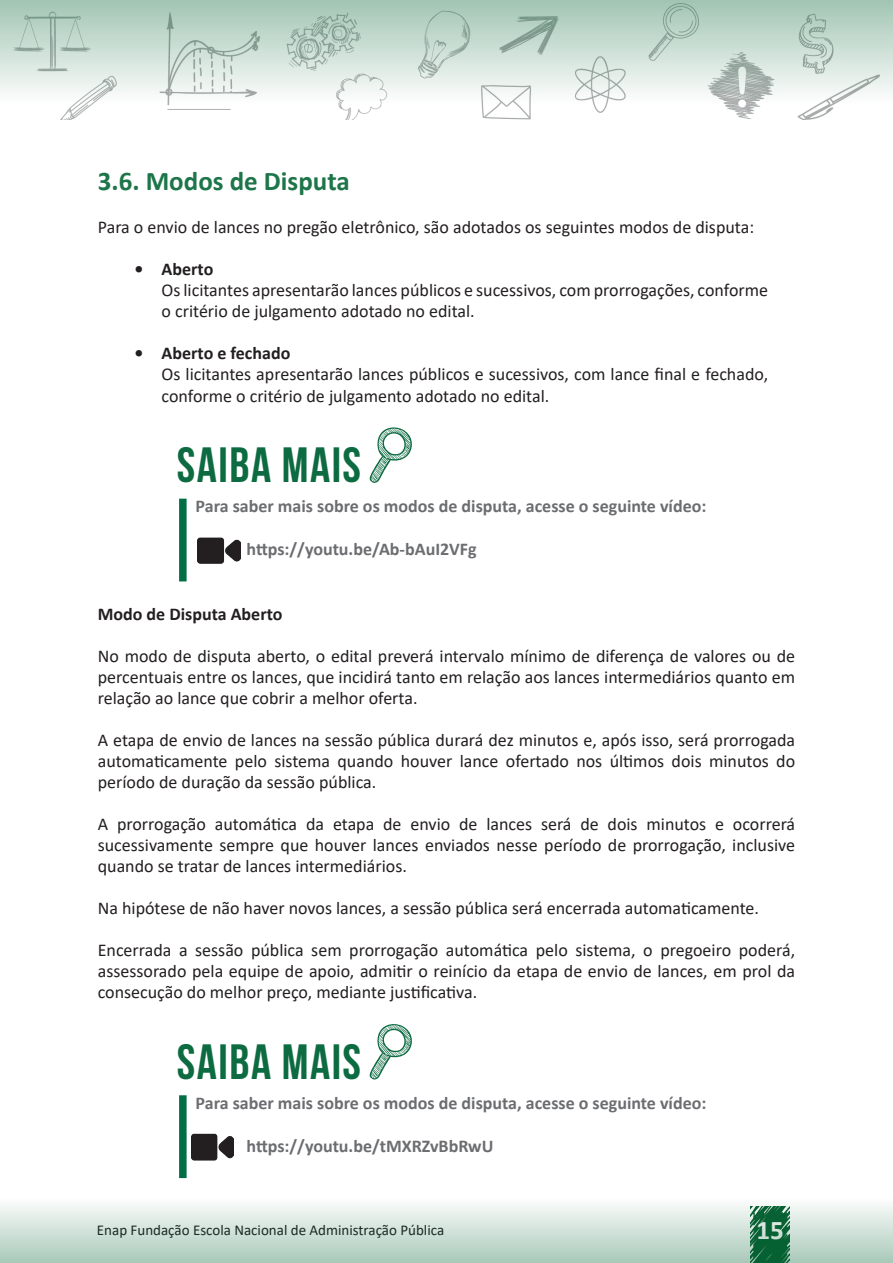
<style>
.page{position:relative;width:893px;height:1263px;background:#fff}
.page>*{position:absolute;margin:0;border:0;box-sizing:border-box;transform-origin:0 0}
.t1{font:49.5px "Bebas Neue";letter-spacing:.03em;color:#0d6b41}
.t2{font:700 27px "Calibri";color:#1d7549}
.t3{font:700 27px "Calibri";color:#fff}
.t4{font:18px/21px "Calibri";color:#231f20;text-align:justify}
.t5{font:700 18px "Calibri";color:#6c6d70}
.t6{font:700 18px "Calibri";color:#231f20}
.t7{font:15px "Calibri";color:#231f20}
</style>
<div class="page">
<svg style="left:0;top:0;width:893px;height:120px"></svg>
<svg style="left:0;top:1205px;width:893px;height:58px;background:#c6dbd0"></svg>
<div style="left:179px;top:499px;width:8px;height:82px;background:#016f45"></div>
<div style="left:179px;top:1095px;width:8px;height:83px;background:#016f45"></div>
<svg style="left:369px;top:427px;width:43px;height:56px"></svg>
<svg style="left:369px;top:1024px;width:43px;height:56px"></svg>
<img style="left:198px;top:537px;width:42px;height:27px">
<img style="left:191px;top:1133px;width:43px;height:28px">
<h2 class="t2" style="left:98px;top:162px;width:253px">3.6. Modos de Disputa</h2>
<p class="t4" style="left:98px;top:216px;width:658px">Para o envio de lances no pregão eletrônico, são adotados os seguintes modos de disputa:</p>
<p class="t6" style="left:135px;top:256px;width:80px">• Aberto</p>
<p class="t4" style="left:162px;top:279px;width:608px">Os licitantes apresentarão lances públicos e sucessivos, com prorrogações, conforme o critério de julgamento adotado no edital.</p>
<p class="t6" style="left:135px;top:340px;width:157px">• Aberto e fechado</p>
<p class="t4" style="left:162px;top:363px;width:608px;line-height:21.6px">Os licitantes apresentarão lances públicos e sucessivos, com lance final e fechado, conforme o critério de julgamento adotado no edital.</p>
<h1 class="t1" style="left:177px;top:438px;width:186px">SAIBA MAIS</h1>
<p class="t5" style="left:196px;top:493px;width:512px">Para saber mais sobre os modos de disputa, acesse o seguinte vídeo:</p>
<p class="t5" style="left:246px;top:537px;width:232px">https://youtu.be/Ab-bAuI2VFg</p>
<p class="t6" style="left:98px;top:601px;width:186px">Modo de Disputa Aberto</p>
<p class="t4" style="left:98px;top:645px;width:699px">No modo de disputa aberto, o edital preverá intervalo mínimo de diferença de valores ou de percentuais entre os lances, que incidirá tanto em relação aos lances intermediários quanto em relação ao lance que cobrir a melhor oferta.</p>
<p class="t4" style="left:98px;top:729px;width:699px">A etapa de envio de lances na sessão pública durará dez minutos e, após isso, será prorrogada automaticamente pelo sistema quando houver lance ofertado nos últimos dois minutos do período de duração da sessão pública.</p>
<p class="t4" style="left:98px;top:813px;width:699px">A prorrogação automática da etapa de envio de lances será de dois minutos e ocorrerá sucessivamente sempre que houver lances enviados nesse período de prorrogação, inclusive quando se tratar de lances intermediários.</p>
<p class="t4" style="left:98px;top:897px;width:663px">Na hipótese de não haver novos lances, a sessão pública será encerrada automaticamente.</p>
<p class="t4" style="left:98px;top:938px;width:699px">Encerrada a sessão pública sem prorrogação automática pelo sistema, o pregoeiro poderá, assessorado pela equipe de apoio, admitir o reinício da etapa de envio de lances, em prol da consecução do melhor preço, mediante justificativa.</p>
<h1 class="t1" style="left:177px;top:1035px;width:186px">SAIBA MAIS</h1>
<p class="t5" style="left:196px;top:1090px;width:512px">Para saber mais sobre os modos de disputa, acesse o seguinte vídeo:</p>
<p class="t5" style="left:246px;top:1133px;width:248px">https://youtu.be/tMXRZvBbRwU</p>
<p class="t7" style="left:97px;top:1220px;width:349px">Enap Fundação Escola Nacional de Administração Pública</p>
<h2 class="t3" style="left:757px;top:1210px;width:29px">15</h2>
</div>
